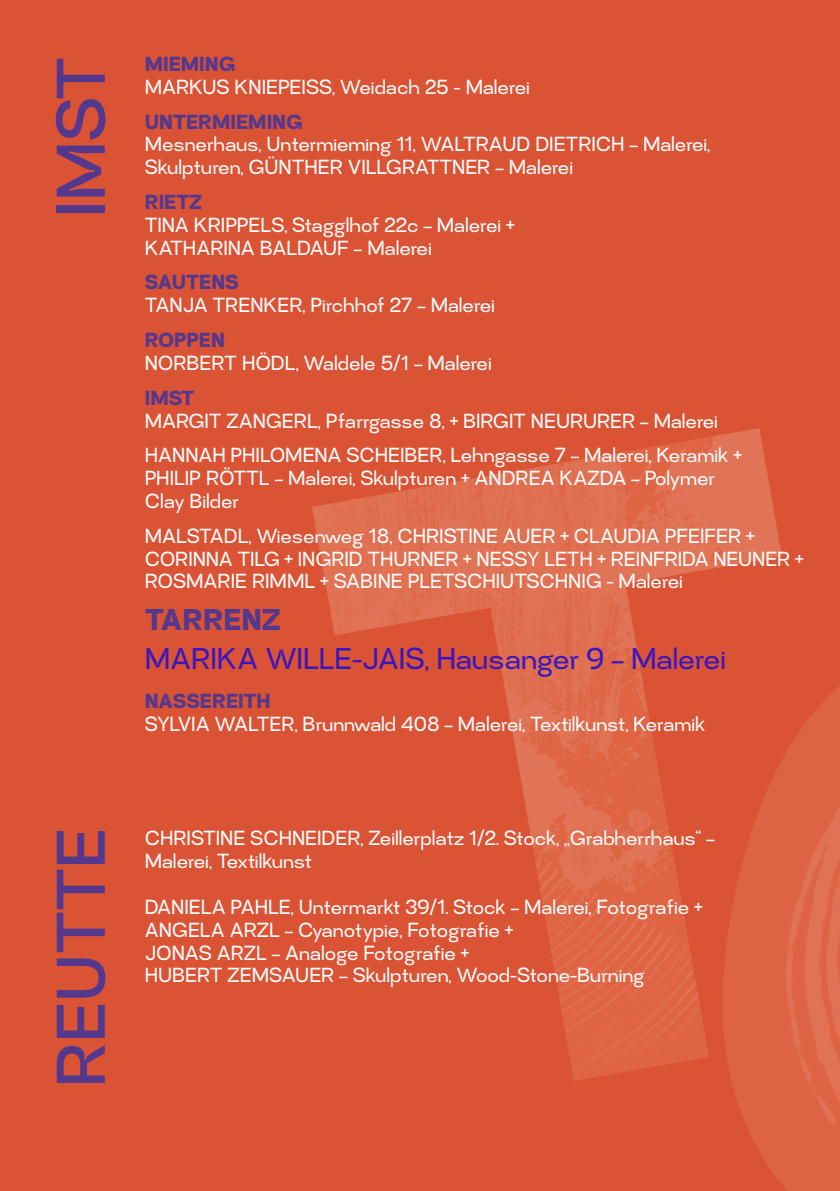
<style>
.page{position:relative;width:840px;height:1191px;background:#fff}
.page>*{position:absolute;margin:0;border:0;box-sizing:border-box;transform-origin:0 0}
.t1{font:600 64px "Mersad";color:#54388d}
.t2{font:500 28px "Mersad";color:#3916be}
.t3{font:900 28px "Mersad";color:#54388d}
.t4{font:500 19px/22.8px "Mersad";color:#fff}
.t5{font:900 19px "Mersad";color:#54388d}
</style>
<div class="page">
<div style="left:0;top:0;width:839px;height:1191px;background:#da5335"></div>
<svg style="left:741px;top:428px;width:40px;height:136px;fill:#e17456"></svg>
<img style="left:312px;top:431px;width:429px;height:649px">
<img style="left:712px;top:629px;width:127px;height:562px">
<h1 class="t1" style="left:36px;top:217px;width:161px;rotate:-90deg">IMST</h1>
<h1 class="t1" style="left:36px;top:1087px;width:261px;rotate:-90deg">REUTTE</h1>
<p class="t5" style="left:145px;top:50px;width:92px">MIEMING</p>
<p class="t4" style="left:145px;top:75px;width:386px">MARKUS KNIEPEISS, Weidach 25 - Malerei</p>
<p class="t5" style="left:145px;top:107px;width:159px">UNTERMIEMING</p>
<p class="t4" style="left:145px;top:133px;width:566px">Mesnerhaus, Untermieming 11, WALTRAUD DIETRICH – Malerei,<br>Skulpturen, GÜNTHER VILLGRATTNER – Malerei</p>
<p class="t5" style="left:145px;top:188px;width:59px">RIETZ</p>
<p class="t4" style="left:145px;top:213px;width:371px">TINA KRIPPELS, Stagglhof 22c – Malerei +<br>KATHARINA BALDAUF – Malerei</p>
<p class="t5" style="left:145px;top:268px;width:95px">SAUTENS</p>
<p class="t4" style="left:145px;top:294px;width:351px">TANJA TRENKER, Pirchhof 27 – Malerei</p>
<p class="t5" style="left:145px;top:326px;width:82px">ROPPEN</p>
<p class="t4" style="left:145px;top:351px;width:348px">NORBERT HÖDL, Waldele 5/1 – Malerei</p>
<p class="t5" style="left:145px;top:383px;width:51px">IMST</p>
<p class="t4" style="left:145px;top:403px;width:598px;line-height:34.8px">MARGIT ZANGERL, Pfarrgasse 8, + BIRGIT NEURURER – Malerei<br>HANNAH PHILOMENA SCHEIBER, Lehngasse 7 – Malerei, Keramik +</p>
<p class="t4" style="left:145px;top:467px;width:571px">PHILIP RÖTTL – Malerei, Skulpturen + ANDREA KAZDA – Polymer<br>Clay Bilder</p>
<p class="t4" style="left:145px;top:524px;width:660px">MALSTADL, Wiesenweg 18, CHRISTINE AUER + CLAUDIA PFEIFER +<br>CORINNA TILG + INGRID THURNER + NESSY LETH + REINFRIDA NEUNER +<br>ROSMARIE RIMML + SABINE PLETSCHIUTSCHNIG - Malerei</p>
<h2 class="t3" style="left:145px;top:599px;width:137px">TARRENZ</h2>
<h2 class="t2" style="left:145px;top:640px;width:582px">MARIKA WILLE-JAIS, Hausanger 9 – Malerei</h2>
<p class="t5" style="left:145px;top:687px;width:127px">NASSEREITH</p>
<p class="t4" style="left:145px;top:712px;width:562px">SYLVIA WALTER, Brunnwald 408 – Malerei, Textilkunst, Keramik</p>
<p class="t4" style="left:145px;top:827px;width:571px">CHRISTINE SCHNEIDER, Zeillerplatz 1/2. Stock, „Grabherrhaus“ –<br>Malerei, Textilkunst</p>
<p class="t4" style="left:145px;top:895px;width:559px">DANIELA PAHLE, Untermarkt 39/1. Stock – Malerei, Fotografie + ANGELA ARZL – Cyanotypie, Fotografie +<br>JONAS ARZL – Analoge Fotografie +<br>HUBERT ZEMSAUER – Skulpturen, Wood-Stone-Burning</p>
</div>
